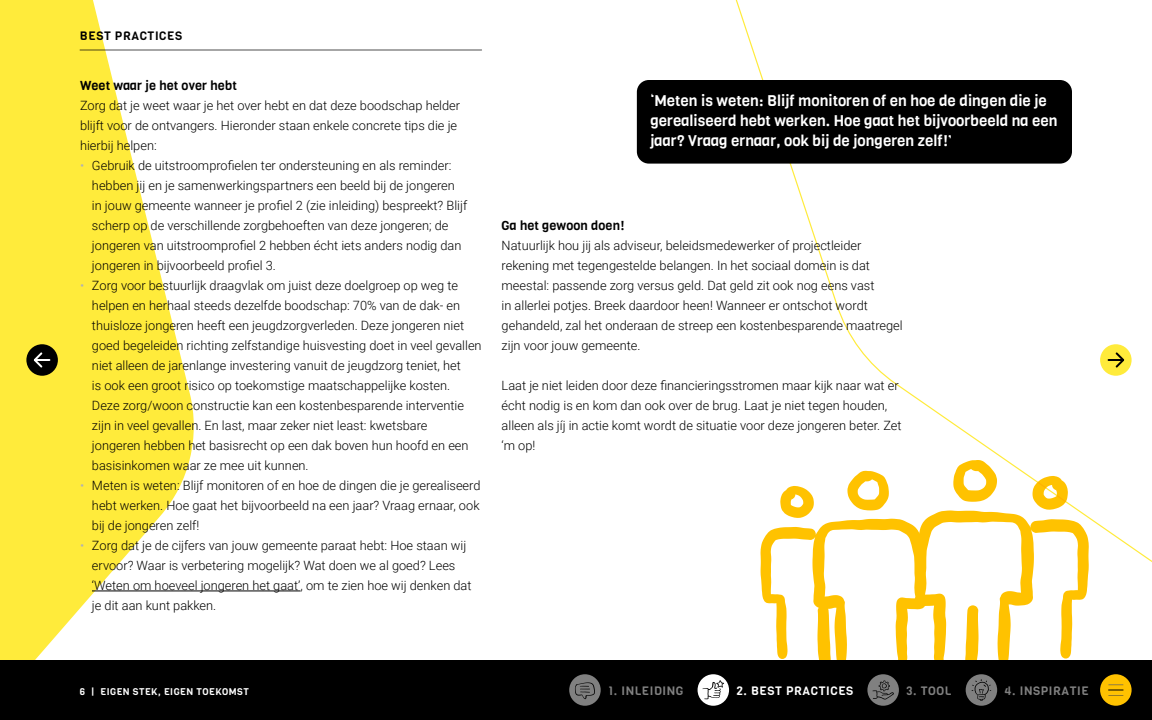
<style>
.page{position:relative;width:1152px;height:720px;background:#fff}
.page>*{position:absolute;margin:0;border:0;box-sizing:border-box;transform-origin:0 0}
.t1{font:15.2px/20px "Viga";color:#fff}
.t2{font:300 12.8px/20px "Roboto";color:#000}
.t3{font:12.8px "Viga";letter-spacing:.01em;color:#000}
.t4{font:12px "Viga";letter-spacing:.05em;color:#808080}
.t5{font:12px "Viga";letter-spacing:.05em;color:#fff}
.t6{font:12px "Viga";letter-spacing:.05em;color:#000}
.t7{font:9.6px "Viga";letter-spacing:.05em;color:#fff}
.s1{color:#b3b3b3}
</style>
<div class="page">
<svg style="left:735px;top:0;width:417px;height:578px"></svg>
<svg style="left:0;top:0;width:200px;height:660px;fill:#ffeb3b"></svg>
<div style="left:26px;top:344px;width:32px;height:32px;background:#000;border-radius:50%"></div>
<svg style="left:33px;top:352px;width:16px;height:16px"></svg>
<div style="left:1100px;top:344px;width:32px;height:32px;background:#ffeb3b;border-radius:50%"></div>
<svg style="left:1109px;top:352px;width:16px;height:16px"></svg>
<hr style="left:80px;top:50px;width:402px;height:1px;background:#000">
<hr style="left:92px;top:591px;width:209px;height:1px;background:#000">
<div style="left:637px;top:80px;width:435px;height:84px;background:#000;border-radius:12px"></div>
<svg style="left:761px;top:460px;width:328px;height:200px"></svg>
<div style="left:0;top:660px;width:1152px;height:60px;background:#000"></div>
<div style="left:569px;top:674px;width:32px;height:32px;background:#808080;border-radius:50%"></div>
<svg style="left:575px;top:682px;width:20px;height:17px"></svg>
<div style="left:698px;top:674px;width:31px;height:32px;background:#fff;border-radius:50%"></div>
<svg style="left:703px;top:680px;width:21px;height:19px"></svg>
<div style="left:867px;top:674px;width:32px;height:32px;background:#808080;border-radius:50%"></div>
<svg style="left:873px;top:681px;width:21px;height:19px"></svg>
<div style="left:966px;top:674px;width:31px;height:32px;background:#808080;border-radius:50%"></div>
<svg style="left:972px;top:679px;width:19px;height:22px"></svg>
<div style="left:1100px;top:674px;width:32px;height:32px;background:#ffc200;border-radius:50%"></div>
<svg style="left:1108px;top:684px;width:16px;height:7px"></svg>
<hr style="left:1106px;top:694px;width:20px;height:2px;background:#000;opacity:.75">
<p class="t6" style="left:80px;top:28px;width:104px">BEST PRACTICES</p>
<p class="t3" style="left:80px;top:77px;width:158px">Weet waar je het over hebt</p>
<p class="t2" style="left:80px;top:95px;width:382px">Zorg dat je weet waar je het over hebt en dat deze boodschap helder blijft voor de ontvangers. Hieronder staan enkele concrete tips die je hierbij helpen:</p>
<p class="t2" style="left:92px;top:155px;width:377px;text-indent:-12px"><span class="s1">•</span> Gebruik de uitstroomprofielen ter ondersteuning en als reminder: hebben jij en je samenwerkingspartners een beeld bij de jongeren in jouw gemeente wanneer je profiel 2 (zie inleiding) bespreekt? Blijf scherp op de verschillende zorgbehoeften van deze jongeren; de jongeren van uitstroomprofiel 2 hebben écht iets anders nodig dan jongeren in bijvoorbeeld profiel 3.</p>
<p class="t2" style="left:92px;top:275px;width:391px;text-indent:-12px"><span class="s1">•</span> Zorg voor bestuurlijk draagvlak om juist deze doelgroep op weg te helpen en herhaal steeds dezelfde boodschap: 70% van de dak- en thuisloze jongeren heeft een jeugdzorgverleden. Deze jongeren niet goed begeleiden richting zelfstandige huisvesting doet in veel gevallen niet alleen de jarenlange investering vanuit de jeugdzorg teniet, het<br>is ook een groot risico op toekomstige maatschappelijke kosten.<br>Deze zorg/woon constructie kan een kostenbesparende interventie zijn in veel gevallen. En last, maar zeker niet least: kwetsbare<br>jongeren hebben het basisrecht op een dak boven hun hoofd en een basisinkomen waar ze mee uit kunnen.</p>
<p class="t2" style="left:92px;top:475px;width:390px;text-align:justify;text-indent:-12px"><span class="s1">•</span> Meten is weten: Blijf monitoren of en hoe de dingen die je gerealiseerd hebt werken. Hoe gaat het bijvoorbeeld na een jaar? Vraag ernaar, ook bij de jongeren zelf!</p>
<p class="t2" style="left:92px;top:535px;width:381px;text-indent:-12px"><span class="s1">•</span> Zorg dat je de cijfers van jouw gemeente paraat hebt: Hoe staan wij ervoor? Waar is verbetering mogelijk? Wat doen we al goed? Lees ‘Weten om hoeveel jongeren het gaat’, om te zien hoe wij denken dat je dit aan kunt pakken.</p>
<p class="t1" style="left:650px;top:91px;width:409px">‘Meten is weten: Blijf monitoren of en hoe de dingen die je gerealiseerd hebt werken. Hoe gaat het bijvoorbeeld na een jaar? Vraag ernaar, ook bij de jongeren zelf!’</p>
<p class="t3" style="left:502px;top:217px;width:124px">Ga het gewoon doen!</p>
<p class="t2" style="left:502px;top:235px;width:403px">Natuurlijk hou jij als adviseur, beleidsmedewerker of projectleider rekening met tegengestelde belangen. In het sociaal domein is dat meestal: passende zorg versus geld. Dat geld zit ook nog eens vast<br>in allerlei potjes. Breek daardoor heen! Wanneer er ontschot wordt gehandeld, zal het onderaan de streep een kostenbesparende maatregel zijn voor jouw gemeente.</p>
<p class="t2" style="left:502px;top:375px;width:402px">Laat je niet leiden door deze financieringsstromen maar kijk naar wat er écht nodig is en kom dan ook over de brug. Laat je niet tegen houden, alleen als jíj in actie komt wordt de situatie voor deze jongeren beter. Zet ‘m op!</p>
<p class="t7" style="left:80px;top:685px;width:170px">6 | EIGEN STEK, EIGEN TOEKOMST</p>
<p class="t4" style="left:608px;top:683px;width:77px">1. INLEIDING</p>
<p class="t5" style="left:736px;top:683px;width:118px">2. BEST PRACTICES</p>
<p class="t4" style="left:906px;top:683px;width:47px">3. TOOL</p>
<p class="t4" style="left:1005px;top:683px;width:86px">4. INSPIRATIE</p>
</div>
